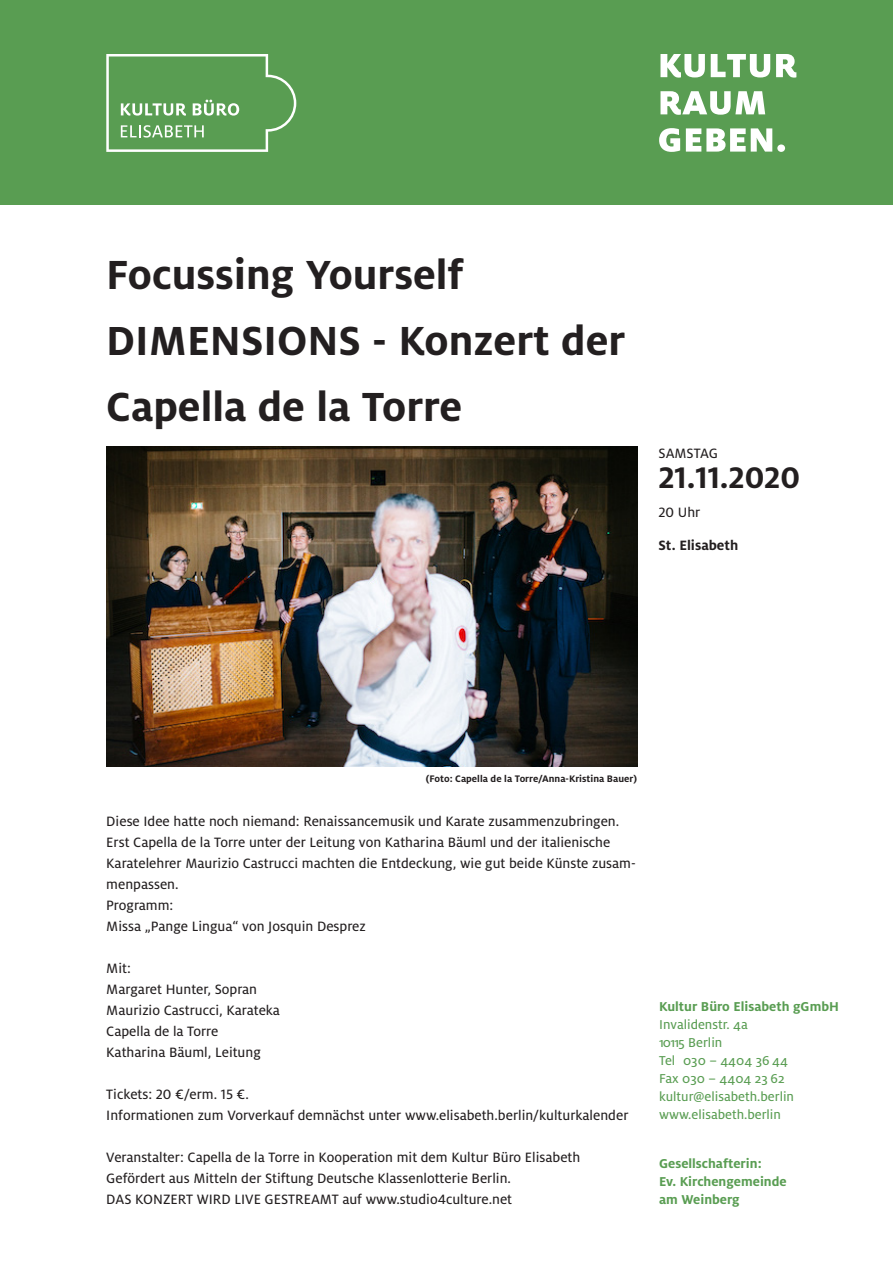
<style>
.page{position:relative;width:893px;height:1263px;background:#fff}
.page>*{position:absolute;margin:0;border:0;box-sizing:border-box;transform-origin:0 0}
.t1{font:700 45px/66px "Milo LF";color:#231f20}
.t2{font:700 33px "Milo LF";color:#231f20}
.t3{font:15px/21px "Milo LF Text";color:#231f20}
.t4{font:700 15px "Milo";color:#231f20}
.t5{font:15px "Milo Text";letter-spacing:-.005em;color:#231f20}
.t6{font:14.25px/18px "Milo Text";color:#599d52}
.t7{font:700 14.25px/18px "Milo";color:#599d52}
.t8{font:700 10.5px "Milo LF";color:#231f20}
</style>
<div class="page">
<div style="left:0;top:0;width:893px;height:204px;background:#599d52"></div>
<svg style="left:106px;top:54px;width:190px;height:98px"></svg>
<svg style="left:659px;top:128px;width:126px;height:24px"></svg>
<svg style="left:660px;top:91px;width:105px;height:24px"></svg>
<svg style="left:660px;top:54px;width:136px;height:24px"></svg>
<img style="left:106px;top:447px;width:531px;height:320px">
<h1 class="t1" style="left:106px;top:241px;width:520px">Focussing Yourself<br>DIMENSIONS - Konzert der<br>Capella de la Torre</h1>
<p class="t5" style="left:659px;top:444px;width:61px">SAMSTAG</p>
<h2 class="t2" style="left:659px;top:458px;width:143px">21.11.2020</h2>
<p class="t3" style="left:659px;top:502px;width:43px">20 Uhr</p>
<p class="t4" style="left:659px;top:537px;width:81px">St. Elisabeth</p>
<p class="t8" style="left:426px;top:772px;width:213px">(Foto: Capella de la Torre/Anna-Kristina Bauer)</p>
<p class="t3" style="left:106px;top:810px;width:531px">Diese Idee hatte noch niemand: Renaissancemusik und Karate zusammenzubringen.<br>Erst Capella de la Torre unter der Leitung von Katharina Bäuml und der italienische Karatelehrer Maurizio Castrucci machten die Entdeckung, wie gut beide Künste zusam&shy;menpassen.<br>Programm:<br>Missa „Pange Lingua“ von Josquin Desprez</p>
<p class="t3" style="left:106px;top:957px;width:175px">Mit:<br>Margaret Hunter, Sopran<br>Maurizio Castrucci, Karateka<br>Capella de la Torre<br>Katharina Bäuml, Leitung</p>
<p class="t3" style="left:106px;top:1083px;width:524px">Tickets: 20 €/erm. 15 €.<br>Informationen zum Vorverkauf demnächst unter www.elisabeth.berlin/kulturkalender</p>
<p class="t3" style="left:106px;top:1146px;width:475px">Veranstalter: Capella de la Torre in Kooperation mit dem Kultur Büro Elisabeth<br>Gefördert aus Mitteln der Stiftung Deutsche Klassenlotterie Berlin.<br>DAS KONZERT WIRD LIVE GESTREAMT auf www.studio4culture.net</p>
<p class="t7" style="left:659px;top:997px;width:181px">Kultur Büro Elisabeth gGmbH</p>
<p class="t6" style="left:659px;top:1015px;width:136px">Invalidenstr. 4a<br>10115 Berlin<br>Tel 030 – 4404 36 44<br>Fax 030 – 4404 23 62 kultur@elisabeth.berlin www.elisabeth.berlin</p>
<p class="t7" style="left:659px;top:1154px;width:129px">Gesellschafterin:<br>Ev. Kirchengemeinde am Weinberg</p>
</div>
